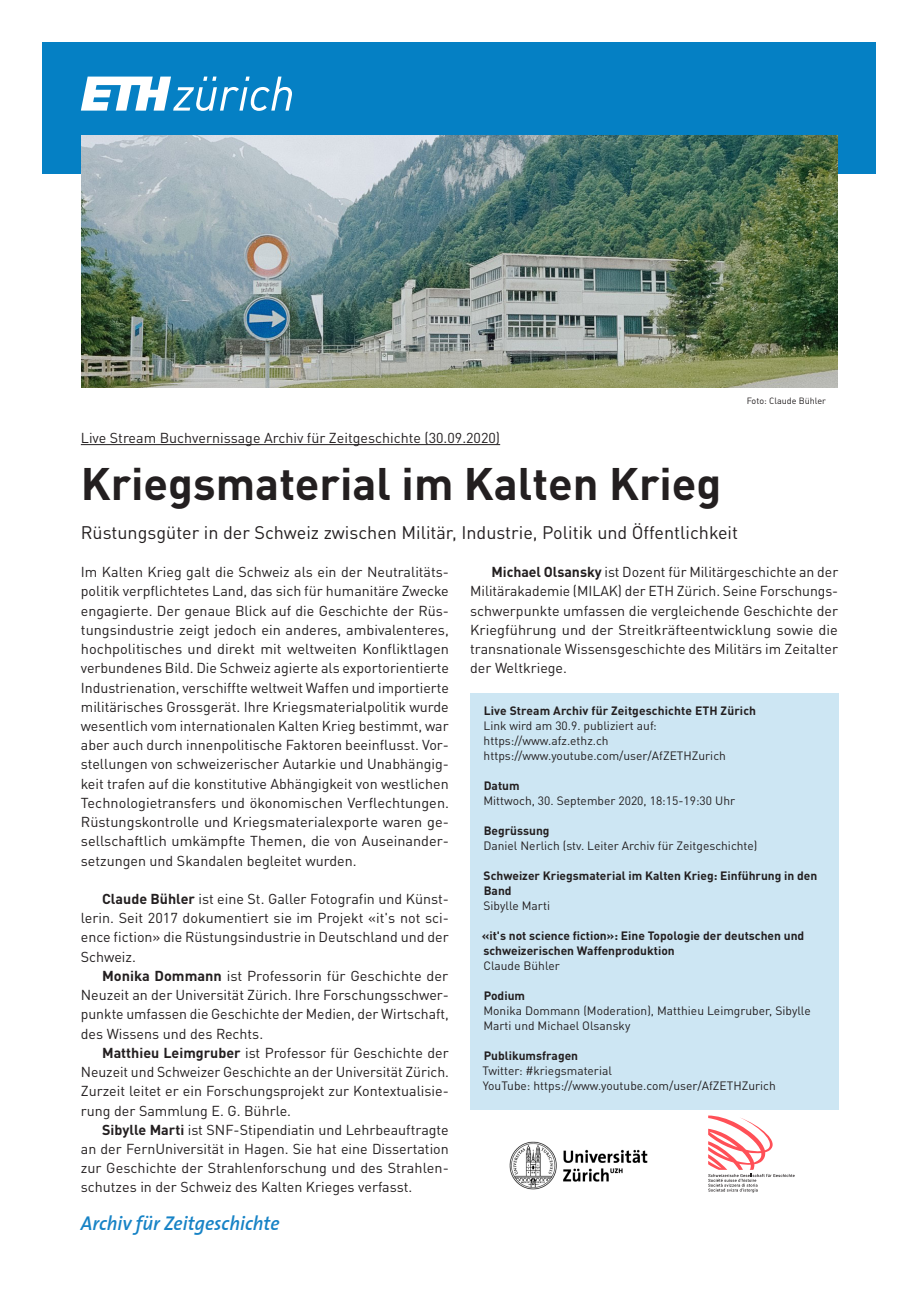
<style>
.page{position:relative;width:919px;height:1289px;background:#fff}
.page>*{position:absolute;margin:0;border:0;box-sizing:border-box;transform-origin:0 0}
._06-lauftext{font:700 45px "DIN Pro";color:#231f20}
.t1{font:italic 600 20.1px "ETH";color:#1783c6;scale:.95 1}
._06-lauftext-2{font:18px "DIN Pro";color:#231f20}
._06-lauftext-3{font:14.25px/19.2px "DIN Pro";color:#231f20;text-align:justify}
._07-kasten{font:12px/15px "DIN Pro";color:#231f20}
._07-kasten-2{font:700 12px/15px "DIN Pro";color:#231f20}
._06-lauftext-4{font:9px "DIN Pro";color:#231f20}
.s1{font-weight:700}
</style>
<div class="page">
<div style="left:43px;top:43px;width:833px;height:131px;background:#0580c4"></div>
<img style="left:82px;top:136px;width:755px;height:251px">
<div style="left:470px;top:693px;width:368px;height:415px;background:#cde6f3"></div>
<img style="left:509px;top:1141px;width:139px;height:49px">
<svg style="left:708px;top:1115px;width:86px;height:77px"></svg>
<hr style="left:81px;top:444px;width:419px;height:1px;background:#231f20">
<svg style="left:81px;top:77px;width:211px;height:34px"></svg>
<p class="_06-lauftext-4" style="left:746px;top:394px;width:81px">Foto: Claude Bühler</p>
<p class="_06-lauftext-3" style="left:81px;top:426px;width:421px">Live Stream Buchvernissage Archiv für Zeitgeschichte (30.09.2020)</p>
<p class="_06-lauftext" style="left:81px;top:446px;width:642px">Kriegsmaterial im Kalten Krieg</p>
<p class="_06-lauftext-2" style="left:81px;top:518px;width:658px">Rüstungsgüter in der Schweiz zwischen Militär, Industrie, Politik und Öffentlichkeit</p>
<p class="_06-lauftext-3" style="left:81px;top:561px;width:369px">Im Kalten Krieg galt die Schweiz als ein der Neutralitäts&shy;politik verpflichtetes Land, das sich für humanitäre Zwecke engagierte. Der genaue Blick auf die Geschichte der Rüs&shy;tungsindustrie zeigt jedoch ein anderes, ambivalenteres, hochpolitisches und direkt mit weltweiten Konfliktlagen verbundenes Bild. Die Schweiz agierte als exportorientierte Industrienation, verschiffte weltweit Waffen und importierte militärisches Grossgerät. Ihre Kriegsmaterialpolitik wurde wesentlich vom internationalen Kalten Krieg bestimmt, war aber auch durch innenpolitische Faktoren beeinflusst. Vor&shy;stellungen von schweizerischer Autarkie und Unabhängig&shy;keit trafen auf die konstitutive Abhängigkeit von westlichen Technologietransfers und ökonomischen Verflechtungen.<br>Rüstungskontrolle und Kriegsmaterialexporte waren ge&shy;sellschaftlich umkämpfte Themen, die von Auseinander&shy;setzungen und Skandalen begleitet wurden.</p>
<p class="_06-lauftext-3" style="left:81px;top:887px;width:369px;text-indent:21px"><span class="s1">Claude Bühler</span> ist eine St. Galler Fotografin und Künst&shy;lerin. Seit 2017 dokumentiert sie im Projekt «it's not sci&shy;ence fiction» die Rüstungsindustrie in Deutschland und der Schweiz.</p>
<p class="_06-lauftext-3" style="left:81px;top:964px;width:369px;text-indent:21px"><span class="s1">Monika Dommann</span> ist Professorin für Geschichte der Neuzeit an der Universität Zürich. Ihre Forschungsschwer&shy;punkte umfassen die Geschichte der Medien, der Wirtschaft, des Wissens und des Rechts.</p>
<p class="_06-lauftext-3" style="left:81px;top:1041px;width:369px;text-indent:21px"><span class="s1">Matthieu Leimgruber</span> ist Professor für Geschichte der Neuzeit und Schweizer Geschichte an der Universität Zürich.<br>Zurzeit leitet er ein Forschungsprojekt zur Kontextualisie&shy;rung der Sammlung E. G. Bührle.</p>
<p class="_06-lauftext-3" style="left:81px;top:1118px;width:369px;text-indent:21px"><span class="s1">Sibylle Marti</span> ist SNF-Stipendiatin und Lehrbeauftragte an der FernUniversität in Hagen. Sie hat eine Dissertation zur Geschichte der Strahlenforschung und des Strahlen&shy;schutzes in der Schweiz des Kalten Krieges verfasst.</p>
<p class="t1" style="left:81px;top:1206px;width:211px">Archiv für Zeitgeschichte</p>
<p class="_06-lauftext-3" style="left:470px;top:561px;width:369px;text-indent:21px"><span class="s1">Michael Olsansky</span> ist Dozent für Militärgeschichte an der Militärakademie (MILAK) der ETH Zürich. Seine Forschungs&shy;schwerpunkte umfassen die vergleichende Geschichte der Kriegführung und der Streitkräfteentwicklung sowie die transnationale Wissensgeschichte des Militärs im Zeitalter der Weltkriege.</p>
<p class="_07-kasten-2" style="left:483px;top:701px;width:274px">Live Stream Archiv für Zeitgeschichte ETH Zürich</p>
<p class="_07-kasten" style="left:483px;top:717px;width:175px">Link wird am 30.9. publiziert auf:</p>
<p class="_07-kasten" style="left:483px;top:732px;width:127px">https://www.afz.ethz.ch</p>
<p class="_07-kasten" style="left:483px;top:747px;width:244px">https://www.youtube.com/user/AfZETHZurich</p>
<p class="_07-kasten-2" style="left:483px;top:776px;width:37px">Datum</p>
<p class="_07-kasten" style="left:483px;top:792px;width:253px">Mittwoch, 30. September 2020, 18:15-19:30 Uhr</p>
<p class="_07-kasten-2" style="left:483px;top:821px;width:67px">Begrüssung</p>
<p class="_07-kasten" style="left:483px;top:837px;width:275px">Daniel Nerlich (stv. Leiter Archiv für Zeitgeschichte)</p>
<p class="_07-kasten-2" style="left:483px;top:866px;width:335px">Schweizer Kriegsmaterial im Kalten Krieg: Einführung in den<br>Band</p>
<p class="_07-kasten" style="left:483px;top:897px;width:68px">Sibylle Marti</p>
<p class="_07-kasten-2" style="left:482px;top:926px;width:324px">«it's not science fiction»: Eine Topologie der deutschen und schweizerischen Waffenproduktion</p>
<p class="_07-kasten" style="left:483px;top:957px;width:78px">Claude Bühler</p>
<p class="_07-kasten-2" style="left:483px;top:986px;width:43px">Podium</p>
<p class="_07-kasten" style="left:483px;top:1002px;width:329px">Monika Dommann (Moderation), Matthieu Leimgruber, Sibylle<br>Marti und Michael Olsansky</p>
<p class="_07-kasten-2" style="left:483px;top:1046px;width:96px">Publikumsfragen</p>
<p class="_07-kasten" style="left:482px;top:1062px;width:131px">Twitter: #kriegsmaterial</p>
<p class="_07-kasten" style="left:483px;top:1077px;width:294px">YouTube: https://www.youtube.com/user/AfZETHZurich</p>
</div>
